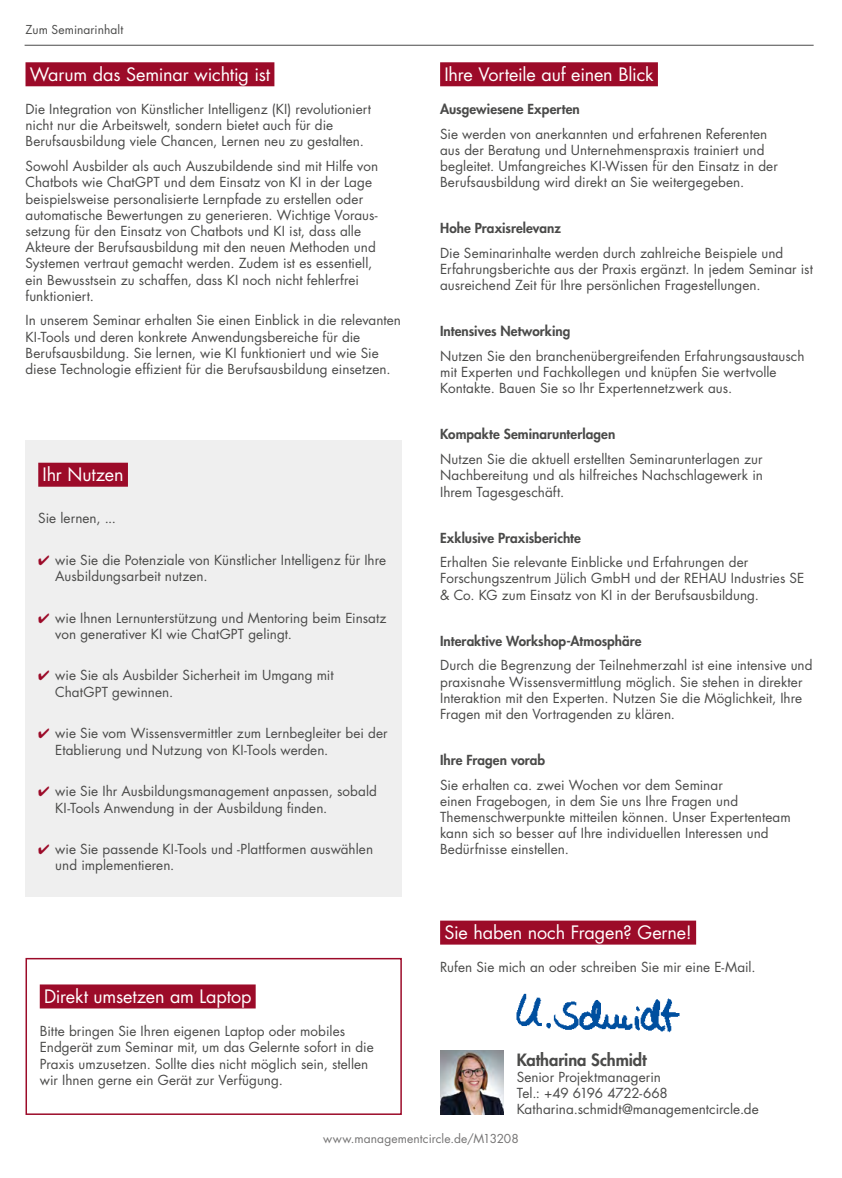
<style>
.page{position:relative;width:842px;height:1178px;background:#fff}
.page>*{position:absolute;margin:0;border:0;box-sizing:border-box;transform-origin:0 0}
.t1{font:18px "Futura Std";letter-spacing:-.01em;color:#fff}
.t2{font:800 16.5px "Futura Std";letter-spacing:-.005em;color:#4a4a49}
.t3{font:13.5px/16.2px "Futura Std";letter-spacing:.005em;color:#4a4a49}
.t4{font:800 13.5px "Futura Std";letter-spacing:.005em;color:#4a4a49}
.t5{font:12px "Futura Std";letter-spacing:.01em;color:#757474}
.t6{font:12px "Futura Std";letter-spacing:.005em;color:#4a4a49}
.s1{color:#9c0b29}
</style>
<div class="page">
<hr style="left:25px;top:45px;width:789px;height:1px;background:#4a4a49">
<div style="left:440px;top:920px;width:256px;height:24px;background:#9c0b29"></div>
<div style="left:440px;top:62px;width:218px;height:24px;background:#9c0b29"></div>
<div style="left:26px;top:62px;width:248px;height:24px;background:#9c0b29"></div>
<div style="left:26px;top:440px;width:376px;height:457px;background:#efefef"></div>
<div style="left:38px;top:463px;width:90px;height:24px;background:#9c0b29"></div>
<div style="left:40px;top:984px;width:216px;height:24px;background:#9c0b29"></div>
<div style="left:26px;top:958px;width:376px;height:157px;border:2px solid #9c0b29"></div>
<img style="left:440px;top:1050px;width:64px;height:64px">
<img style="left:516px;top:993px;width:164px;height:40px">
<p class="t6" style="left:26px;top:22px;width:99px">Zum Seminarinhalt</p>
<h1 class="t1" style="left:30px;top:63px;width:242px">Warum das Seminar wichtig ist</h1>
<p class="t3" style="left:26px;top:101px;width:347px">Die Integration von Künstlicher Intelligenz (KI) revolutioniert nicht nur die Arbeitswelt, sondern bietet auch für die<br>Berufsausbildung viele Chancen, Lernen neu zu gestalten.</p>
<p class="t3" style="left:25px;top:158px;width:354px">Sowohl Ausbilder als auch Auszubildende sind mit Hilfe von Chatbots wie ChatGPT und dem Einsatz von KI in der Lage beispielsweise personalisierte Lernpfade zu erstellen oder automatische Bewertungen zu generieren. Wichtige Voraus&shy;setzung für den Einsatz von Chatbots und KI ist, dass alle Akteure der Berufsausbildung mit den neuen Methoden und Systemen vertraut gemacht werden. Zudem ist es essentiell, ein Bewusstsein zu schaffen, dass KI noch nicht fehlerfrei funktioniert.</p>
<p class="t3" style="left:25px;top:312px;width:377px">In unserem Seminar erhalten Sie einen Einblick in die relevanten KI-Tools und deren konkrete Anwendungsbereiche für die Berufsausbildung. Sie lernen, wie KI funktioniert und wie Sie diese Technologie effizient für die Berufsausbildung einsetzen.</p>
<h1 class="t1" style="left:43px;top:463px;width:83px">Ihr Nutzen</h1>
<p class="t3" style="left:38px;top:510px;width:79px">Sie lernen, ...</p>
<p class="t3" style="left:55px;top:552px;width:332px;text-indent:-17px"><span class="s1">✔</span> wie Sie die Potenziale von Künstlicher Intelligenz für Ihre<br>Ausbildungsarbeit nutzen.</p>
<p class="t3" style="left:55px;top:610px;width:333px;text-indent:-17px"><span class="s1">✔</span> wie Ihnen Lernunterstützung und Mentoring beim Einsatz von generativer KI wie ChatGPT gelingt.</p>
<p class="t3" style="left:55px;top:667px;width:280px;text-indent:-17px"><span class="s1">✔</span> wie Sie als Ausbilder Sicherheit im Umgang mit<br>ChatGPT gewinnen.</p>
<p class="t3" style="left:55px;top:725px;width:334px;text-indent:-17px"><span class="s1">✔</span> wie Sie vom Wissensvermittler zum Lernbegleiter bei der<br>Etablierung und Nutzung von KI-Tools werden.</p>
<p class="t3" style="left:55px;top:783px;width:323px;text-indent:-17px"><span class="s1">✔</span> wie Sie Ihr Ausbildungsmanagement anpassen, sobald<br>KI-Tools Anwendung in der Ausbildung finden.</p>
<p class="t3" style="left:55px;top:841px;width:319px;text-indent:-17px"><span class="s1">✔</span> wie Sie passende KI-Tools und -Plattformen auswählen und implementieren.</p>
<h1 class="t1" style="left:44px;top:985px;width:209px">Direkt umsetzen am Laptop</h1>
<p class="t3" style="left:40px;top:1023px;width:335px">Bitte bringen Sie Ihren eigenen Laptop oder mobiles Endgerät zum Seminar mit, um das Gelernte sofort in die Praxis umzusetzen. Sollte dies nicht möglich sein, stellen wir Ihnen gerne ein Gerät zur Verfügung.</p>
<h1 class="t1" style="left:444px;top:63px;width:211px">Ihre Vorteile auf einen Blick</h1>
<p class="t4" style="left:440px;top:100px;width:141px">Ausgewiesene Experten</p>
<p class="t3" style="left:440px;top:126px;width:339px">Sie werden von anerkannten und erfahrenen Referenten aus der Beratung und Unternehmenspraxis trainiert und begleitet. Umfangreiches KI-Wissen für den Einsatz in der Berufsausbildung wird direkt an Sie weitergegeben.</p>
<p class="t4" style="left:440px;top:220px;width:122px">Hohe Praxisrelevanz</p>
<p class="t3" style="left:440px;top:245px;width:374px">Die Seminarinhalte werden durch zahlreiche Beispiele und<br>Erfahrungsberichte aus der Praxis ergänzt. In jedem Seminar ist ausreichend Zeit für Ihre persönlichen Fragestellungen.</p>
<p class="t4" style="left:440px;top:323px;width:132px">Intensives Networking</p>
<p class="t3" style="left:440px;top:348px;width:366px">Nutzen Sie den branchenübergreifenden Erfahrungsaustausch mit Experten und Fachkollegen und knüpfen Sie wertvolle<br>Kontakte. Bauen Sie so Ihr Expertennetzwerk aus.</p>
<p class="t4" style="left:440px;top:426px;width:177px">Kompakte Seminarunterlagen</p>
<p class="t3" style="left:440px;top:451px;width:324px;text-align:justify">Nutzen Sie die aktuell erstellten Seminarunterlagen zur Nachbereitung und als hilfreiches Nachschlagewerk in Ihrem Tagesgeschäft.</p>
<p class="t4" style="left:440px;top:529px;width:142px">Exklusive Praxisberichte</p>
<p class="t3" style="left:440px;top:554px;width:366px">Erhalten Sie relevante Einblicke und Erfahrungen der<br>Forschungszentrum Jülich GmbH und der REHAU Industries SE &amp; Co. KG zum Einsatz von KI in der Berufsausbildung.</p>
<p class="t4" style="left:440px;top:632px;width:203px">Interaktive Workshop-Atmosphäre</p>
<p class="t3" style="left:440px;top:657px;width:374px">Durch die Begrenzung der Teilnehmerzahl ist eine intensive und praxisnahe Wissensvermittlung möglich. Sie stehen in direkter Interaktion mit den Experten. Nutzen Sie die Möglichkeit, Ihre Fragen mit den Vortragenden zu klären.</p>
<p class="t4" style="left:440px;top:751px;width:107px">Ihre Fragen vorab</p>
<p class="t3" style="left:440px;top:777px;width:352px">Sie erhalten ca. zwei Wochen vor dem Seminar<br>einen Fragebogen, in dem Sie uns Ihre Fragen und Themenschwerpunkte mitteilen können. Unser Expertenteam kann sich so besser auf Ihre individuellen Interessen und Bedürfnisse einstellen.</p>
<h1 class="t1" style="left:444px;top:921px;width:249px">Sie haben noch Fragen? Gerne!</h1>
<p class="t3" style="left:440px;top:959px;width:317px">Rufen Sie mich an oder schreiben Sie mir eine E-Mail.</p>
<p class="t2" style="left:517px;top:1049px;width:131px">Katharina Schmidt</p>
<p class="t3" style="left:517px;top:1069px;width:244px">Senior Projektmanagerin<br>Tel.: +49 6196 4722-668<br>Katharina.schmidt@managementcircle.de</p>
<p class="t5" style="left:323px;top:1131px;width:197px">www.managementcircle.de/M13208</p>
</div>
